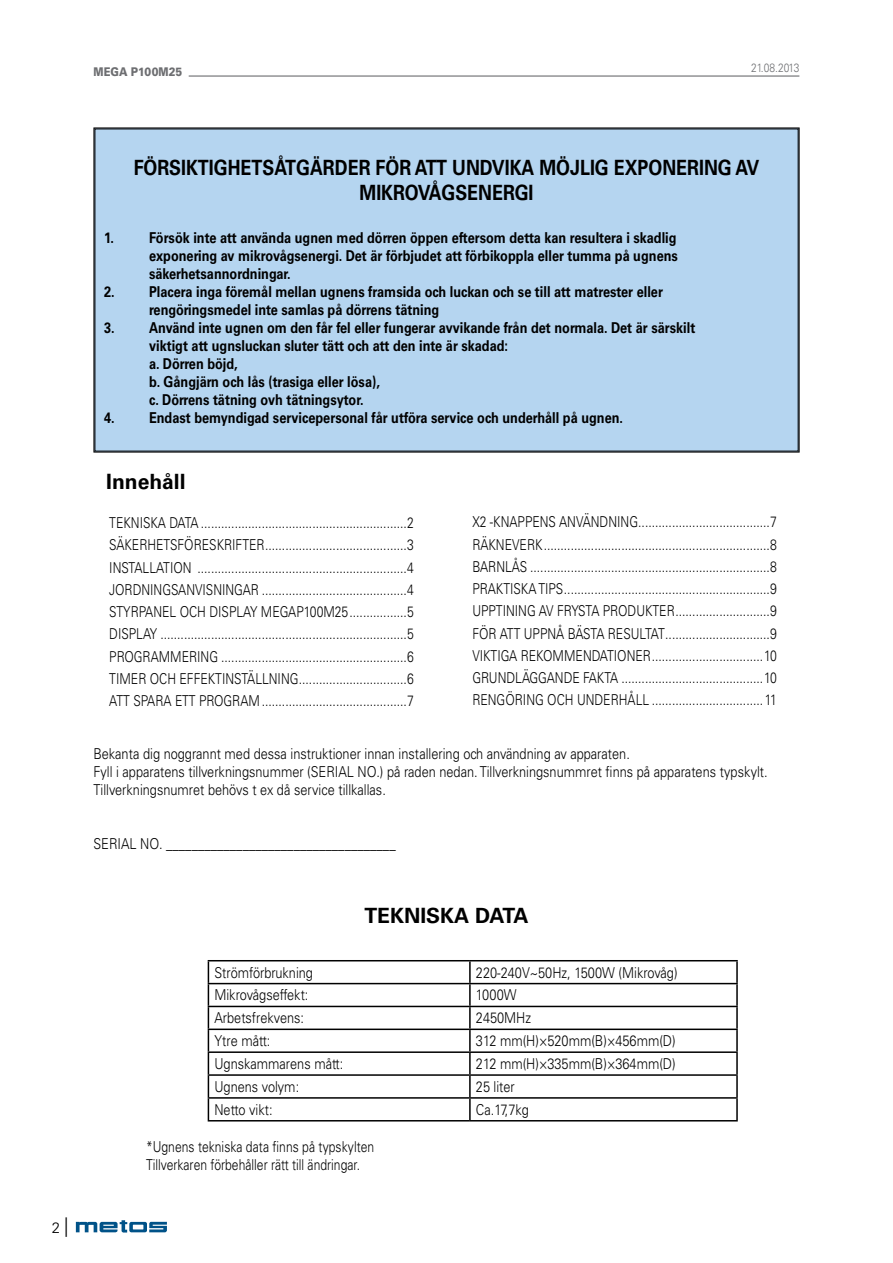
<style>
.page{position:relative;width:893px;height:1263px;background:#fff}
.page>*{position:absolute;margin:0;border:0;box-sizing:border-box;transform-origin:0 0}
.t1{font:700 21px "Univers LT Std";color:#000;scale:.85 1}
.t2{font:700 21px "Univers LT Std";color:#000}
.t3{font:300 15px/22.2px "Univers LT Std";color:#000;text-align:justify;scale:.81 1}
.t4{font:700 15px/18px "Univers LT Std";color:#000;scale:.85 1}
.t5{font:300 15px/18px "Univers LT Std";color:#000;scale:.85 1}
.t6{font:300 15px "Univers LT Std";color:#000}
.t7{font:900 12px "Univers LT Std";color:#6d6e71;scale:.85 1}
.t8{font:300 12px "Univers LT Std";color:#6d6e71;scale:.85 1}
.s1{font-size:19.5px}
</style>
<div class="page">
<hr style="left:189px;top:75px;width:610px;height:2px;background:#6d6e71">
<svg style="left:76px;top:1221px;width:91px;height:11px"></svg>
<div style="left:93px;top:127px;width:707px;height:326px;background:#b5d5f0"></div>
<hr style="left:208px;top:960px;width:262px;height:1px;background:#000">
<hr style="left:470px;top:960px;width:268px;height:1px;background:#000">
<hr style="left:469px;top:961px;width:2px;height:22px;background:#000">
<hr style="left:736px;top:961px;width:2px;height:22px;background:#000">
<hr style="left:208px;top:983px;width:262px;height:1px;background:#000">
<hr style="left:470px;top:983px;width:268px;height:1px;background:#000">
<hr style="left:469px;top:984px;width:2px;height:22px;background:#000">
<hr style="left:736px;top:984px;width:2px;height:22px;background:#000">
<hr style="left:208px;top:1006px;width:262px;height:1px;background:#000">
<hr style="left:470px;top:1006px;width:268px;height:1px;background:#000">
<hr style="left:469px;top:1007px;width:2px;height:21px;background:#000">
<hr style="left:736px;top:1007px;width:2px;height:21px;background:#000">
<hr style="left:208px;top:1028px;width:262px;height:2px;background:#000">
<hr style="left:470px;top:1028px;width:268px;height:2px;background:#000">
<hr style="left:469px;top:1030px;width:2px;height:21px;background:#000">
<hr style="left:736px;top:1030px;width:2px;height:21px;background:#000">
<hr style="left:208px;top:1051px;width:262px;height:2px;background:#000">
<hr style="left:470px;top:1051px;width:268px;height:2px;background:#000">
<hr style="left:469px;top:1053px;width:2px;height:21px;background:#000">
<hr style="left:736px;top:1053px;width:2px;height:21px;background:#000">
<hr style="left:208px;top:1074px;width:262px;height:2px;background:#000">
<hr style="left:470px;top:1074px;width:268px;height:2px;background:#000">
<hr style="left:469px;top:1076px;width:2px;height:21px;background:#000">
<hr style="left:736px;top:1076px;width:2px;height:21px;background:#000">
<hr style="left:208px;top:1097px;width:262px;height:2px;background:#000">
<svg style="left:208px;top:961px;width:1px;height:159px"></svg>
<hr style="left:470px;top:1097px;width:268px;height:2px;background:#000">
<hr style="left:469px;top:1099px;width:2px;height:21px;background:#000">
<hr style="left:736px;top:1099px;width:2px;height:21px;background:#000">
<hr style="left:208px;top:1120px;width:262px;height:1px;background:#000">
<hr style="left:470px;top:1120px;width:268px;height:1px;background:#000">
<p class="t7" style="left:94px;top:65px;width:106px">MEGA P100M25</p>
<p class="t8" style="left:751px;top:61px;width:58px">21.08.2013</p>
<p class="t6" style="left:52px;top:1219px;width:18px">2 <span class="s1">|</span></p>
<h1 class="t1" style="left:134px;top:155px;width:41px">Försik</h1>
<h1 class="t1" style="left:198px;top:155px;width:360px">tig hetsåtgärder för att un dvika</h1>
<h1 class="t1" style="left:539px;top:155px;width:260px">möjlig EXPONERING AV</h1>
<h1 class="t1" style="left:359px;top:180px;width:206px">MIKROVÅGSENERGI</h1>
<p class="t4" style="left:149px;top:229px;width:624px;text-align:justify;text-indent:-45px">1. Försök inte att använda ugnen med dörren öppen eftersom detta kan resultera i skadlig exponering av mikrovågsenergi. Det är förbjudet att förbikoppla eller tumma på ugnens säkerhetsannordningar.</p>
<p class="t4" style="left:149px;top:283px;width:606px;text-indent:-45px">2. Placera inga föremål mellan ugnens framsida och luckan och se till att matrester eller rengöringsmedel inte samlas på dörrens tätning</p>
<p class="t4" style="left:149px;top:319px;width:644px;text-indent:-45px">3. Använd inte ugnen om den får fel eller fungerar avvikande från det normala. Det är särskilt viktigt att ugnsluckan sluter tätt och att den inte är skadad:<br>a. Dörren böjd,<br>b. Gångjärn och lås (trasiga eller lösa),<br>c. Dörrens tätning ovh tätningsytor.</p>
<p class="t4" style="left:104px;top:409px;width:612px">4. Endast bemyndigad servicepersonal får utföra service och underhåll på ugnen.</p>
<h1 class="t2" style="left:106px;top:469px;width:81px">Innehåll</h1>
<p class="t3" style="left:109px;top:512px;width:377px">TEKNISKA DATA .............................................................2<br>SÄKERHETSFÖRESKRIFTER..........................................3<br>INSTALLATION ..............................................................4<br>JORDNINGSANVISNINGAR ...........................................4<br>STYRPANEL OCH DISPLAY MEGAP100M25.................5<br>DISPLAY .........................................................................5<br>PROGRAMMERING .......................................................6<br>TIMER OCH EFFEKTINSTÄLLNING................................6<br>ATT SPARA ETT PROGRAM...........................................7</p>
<p class="t3" style="left:472px;top:511px;width:377px">X2 -KNAPPENS ANVÄNDNING.......................................7<br>RÄKNEVERK...................................................................8<br>BARNLÅS .......................................................................8<br>PRAKTISKA TIPS.............................................................9<br>UPPTINING AV FRYSTA PRODUKTER............................9<br>FÖR ATT UPPNÅ BÄSTA RESULTAT...............................9<br>VIKTIGA REKOMMENDATIONER.................................10<br>GRUNDLÄGGANDE FAKTA ..........................................10<br>RENGÖRING OCH UNDERHÅLL .................................11</p>
<p class="t5" style="left:94px;top:745px;width:795px">Bekanta dig noggrannt med dessa instruktioner innan installering och användning av apparaten.<br>Fyll i apparatens tillverkningsnummer (SERIAL NO.) på raden nedan. Tillverkningsnummret finns på apparatens typskylt.<br>Tillverkningsnumret behövs t ex då service tillkallas.</p>
<p class="t5" style="left:94px;top:835px;width:357px">SERIAL NO. ____________________________________</p>
<h1 class="t2" style="left:364px;top:903px;width:166px">TEKNISKA DATA</h1>
<p class="t5" style="left:214px;top:963px;width:118px">Strömförbrukning</p>
<p class="t5" style="left:476px;top:963px;width:239px">220-240V~50Hz, 1500W (Mikrovåg)</p>
<p class="t5" style="left:214px;top:986px;width:112px">Mikrovågseffekt:</p>
<p class="t5" style="left:476px;top:986px;width:49px">1000W</p>
<p class="t5" style="left:214px;top:1009px;width:107px">Arbetsfrekvens:</p>
<p class="t5" style="left:476px;top:1009px;width:67px">2450MHz</p>
<p class="t5" style="left:214px;top:1032px;width:67px">Ytre mått:</p>
<p class="t5" style="left:476px;top:1032px;width:236px">312 mm(H)×520mm(B)×456mm(D)</p>
<p class="t5" style="left:214px;top:1055px;width:153px">Ugnskammarens mått:</p>
<p class="t5" style="left:476px;top:1055px;width:236px">212 mm(H)×335mm(B)×364mm(D)</p>
<p class="t5" style="left:214px;top:1077px;width:101px">Ugnens volym:</p>
<p class="t5" style="left:476px;top:1077px;width:47px">25 liter</p>
<p class="t5" style="left:214px;top:1100px;width:70px">Netto vikt:</p>
<p class="t5" style="left:476px;top:1100px;width:64px">Ca.17,7kg</p>
<p class="t3" style="left:146px;top:1137px;width:283px;line-height:18px">*Ugnens tekniska data finns på typskylten<br>Tillverkaren förbehåller rätt till ändringar.</p>
</div>
